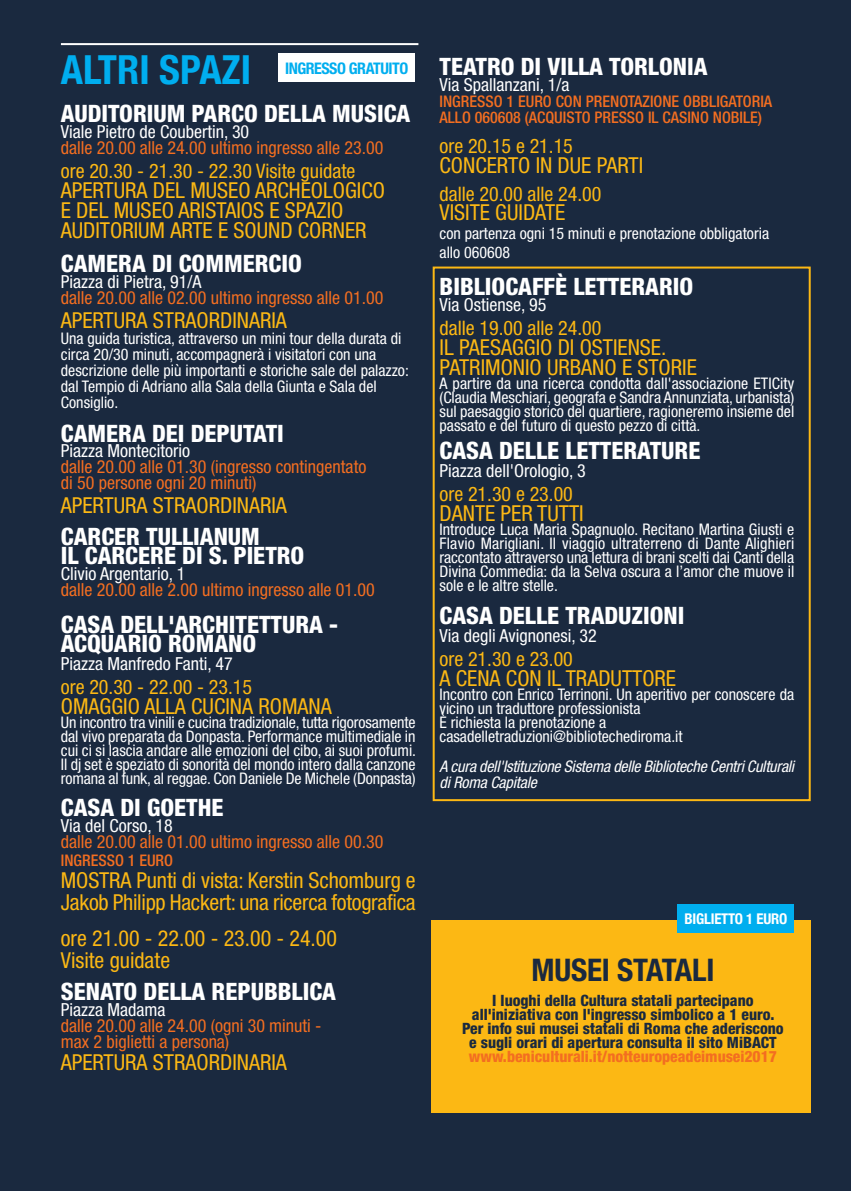
<style>
.page{position:relative;width:851px;height:1191px;background:#fff}
.page>*{position:absolute;margin:0;border:0;box-sizing:border-box;transform-origin:0 0}
.t1{font:700 condensed 40px "Helvetica Neue";color:#00aeef}
.t2{font:700 condensed 31.2px "Helvetica Neue";letter-spacing:-.005em;color:#1a293f}
.t3{font:800 condensed 24px/18.8px "Helvetica Neue";color:#fff}
.t4{font:condensed 22px/20px "Helvetica Neue";color:#fcb814}
.t5{font:condensed 20px "Helvetica Neue";color:#fcb814}
.t6{font:condensed 18px/16px "Helvetica Neue";color:#f36e21}
.t7{font:condensed 18px "Helvetica Neue";color:#fff}
.t8{font:condensed 16px/14px "Helvetica Neue";color:#fff}
.t9{font:500 condensed 16px/16px "Helvetica Neue";color:#f36e21}
.t10{font:italic condensed 16px/16px "Helvetica Neue";letter-spacing:-.01em;color:#fff}
.t11{font:700 condensed 16px "Helvetica Neue";letter-spacing:-.03em;color:#00aeef}
.t12{font:800 condensed 15.6px/14px "Helvetica Neue";color:#1a293f;text-align:center}
.t13{font:800 condensed 15.6px "Helvetica Neue";color:#f36e21}
.t14{font:700 condensed 14.8px "Helvetica Neue";letter-spacing:-.015em;color:#fff}
</style>
<div class="page">
<div style="left:0;top:0;width:850px;height:1191px;background:#1a293f"></div>
<div style="left:431px;top:920px;width:379px;height:193px;background:#fcb814"></div>
<hr style="left:61px;top:43px;width:357px;height:2px;background:#fff">
<div style="left:278px;top:54px;width:136px;height:28px;background:#fff"></div>
<div style="left:432px;top:266px;width:378px;height:535px;border:2px solid #fcb814"></div>
<div style="left:677px;top:904px;width:117px;height:29px;background:#00aeef"></div>
<h1 class="t1" style="left:61px;top:45px;width:192px">ALTRI SPAZI</h1>
<h3 class="t3" style="left:61px;top:106px;width:351px">AUDITORIUM PARCO DELLA MUSICA</h3>
<p class="t7" style="left:61px;top:125px;width:190px">Viale Pietro de Coubertin, 30</p>
<p class="t6" style="left:61px;top:141px;width:324px">dalle 20.00 alle 24.00 ultimo ingresso alle 23.00</p>
<p class="t5" style="left:61px;top:164px;width:296px">ore 20.30 - 21.30 - 22.30 Visite guidate</p>
<h3 class="t4" style="left:61px;top:182px;width:325px">APERTURA DEL MUSEO ARCHEOLOGICO<br>E DEL MUSEO ARISTAIOS E SPAZIO<br>AUDITORIUM ARTE E SOUND CORNER</h3>
<h3 class="t3" style="left:61px;top:256px;width:242px">CAMERA DI COMMERCIO</h3>
<p class="t7" style="left:61px;top:275px;width:142px">Piazza di Pietra, 91/A</p>
<p class="t6" style="left:61px;top:291px;width:324px">dalle 20.00 alle 02.00 ultimo ingresso alle 01.00</p>
<h3 class="t4" style="left:61px;top:312px;width:227px">APERTURA STRAORDINARIA</h3>
<p class="t8" style="left:61px;top:332px;width:349px;line-height:16px">Una guida turistica, attraverso un mini tour della durata di circa 20/30 minuti, accompagnerà i visitatori con una descrizione delle più importanti e storiche sale del palazzo: dal Tempio di Adriano alla Sala della Giunta e Sala del Consiglio.</p>
<h3 class="t3" style="left:61px;top:426px;width:224px">CAMERA DEI DEPUTATI</h3>
<p class="t7" style="left:61px;top:444px;width:131px">Piazza Montecitorio</p>
<p class="t6" style="left:61px;top:460px;width:307px">dalle 20.00 alle 01.30 (ingresso contingentato di 50 persone ogni 20 minuti)</p>
<h3 class="t4" style="left:61px;top:497px;width:227px">APERTURA STRAORDINARIA</h3>
<h3 class="t3" style="left:61px;top:529px;width:245px">CARCER TULLIANUM<br>IL CARCERE DI S. PIETRO</h3>
<p class="t7" style="left:61px;top:567px;width:126px">Clivio Argentario, 1</p>
<p class="t6" style="left:61px;top:583px;width:315px">dalle 20.00 alle 2.00 ultimo ingresso alle 01.00</p>
<h3 class="t3" style="left:61px;top:617px;width:279px">CASA DELL'ARCHITETTURA -<br>ACQUARIO ROMANO</h3>
<p class="t7" style="left:61px;top:657px;width:173px">Piazza Manfredo Fanti, 47</p>
<p class="t5" style="left:61px;top:680px;width:193px">ore 20.30 - 22.00 - 23.15</p>
<h3 class="t4" style="left:61px;top:698px;width:272px">OMAGGIO ALLA CUCINA ROMANA</h3>
<p class="t8" style="left:61px;top:717px;width:357px;text-align:justify">Un incontro tra vinili e cucina tradizionale, tutta rigorosamente dal vivo preparata da Donpasta. Performance multimediale in cui ci si lascia andare alle emozioni del cibo, ai suoi profumi.<br>Il dj set è speziato di sonorità del mondo intero dalla canzone romana al funk, al reggae. Con Daniele De Michele (Donpasta)</p>
<h3 class="t3" style="left:61px;top:800px;width:164px">CASA DI GOETHE</h3>
<p class="t7" style="left:61px;top:818px;width:113px">Via del Corso, 18</p>
<p class="t6" style="left:61px;top:834px;width:324px">dalle 20.00 alle 01.00 ultimo ingresso alle 00.30</p>
<p class="t9" style="left:61px;top:853px;width:114px">INGRESSO 1 EURO</p>
<h3 class="t4" style="left:61px;top:870px;width:356px;line-height:22px">MOSTRA Punti di vista: Kerstin Schomburg e<br>Jakob Philipp Hackert: una ricerca fotografica</h3>
<h3 class="t4" style="left:61px;top:928px;width:277px;line-height:22px">ore 21.00 - 22.00 - 23.00 - 24.00<br>Visite guidate</h3>
<h3 class="t3" style="left:61px;top:983px;width:276px">SENATO DELLA REPUBBLICA</h3>
<p class="t7" style="left:61px;top:1002px;width:106px">Piazza Madama</p>
<p class="t6" style="left:61px;top:1018px;width:262px">dalle 20.00 alle 24.00 (ogni 30 minuti - max 2 biglietti a persona)</p>
<h3 class="t4" style="left:61px;top:1053px;width:227px">APERTURA STRAORDINARIA</h3>
<p class="t11" style="left:285px;top:62px;width:125px">INGRESSO GRATUITO</p>
<h3 class="t3" style="left:439px;top:59px;width:269px">TEATRO DI VILLA TORLONIA</h3>
<p class="t7" style="left:439px;top:78px;width:131px">Via Spallanzani, 1/a</p>
<p class="t9" style="left:439px;top:95px;width:334px">INGRESSO 1 EURO CON PRENOTAZIONE OBBLIGATORIA<br>ALLO 060608 (ACQUISTO PRESSO IL CASINO NOBILE)</p>
<p class="t5" style="left:439px;top:138px;width:135px">ore 20.15 e 21.15</p>
<h3 class="t4" style="left:439px;top:157px;width:205px">CONCERTO IN DUE PARTI</h3>
<p class="t5" style="left:439px;top:186px;width:163px">dalle 20.00 alle 24.00</p>
<h3 class="t4" style="left:439px;top:204px;width:127px">VISITE GUIDATE</h3>
<p class="t8" style="left:439px;top:225px;width:331px;line-height:19.2px">con partenza ogni 15 minuti e prenotazione obbligatoria allo 060608</p>
<h3 class="t3" style="left:439px;top:279px;width:255px">BIBLIOCAFFÈ LETTERARIO</h3>
<p class="t7" style="left:439px;top:298px;width:108px">Via Ostiense, 95</p>
<p class="t5" style="left:439px;top:321px;width:163px">dalle 19.00 alle 24.00</p>
<h3 class="t4" style="left:439px;top:339px;width:259px">IL PAESAGGIO DI OSTIENSE.<br>PATRIMONIO URBANO E STORIE</h3>
<p class="t8" style="left:439px;top:378px;width:356px;text-align:justify">A partire da una ricerca condotta dall'associazione ETICity (Claudia Meschiari, geografa e Sandra Annunziata, urbanista) sul paesaggio storico del quartiere, ragioneremo insieme del passato e del futuro di questo pezzo di città.</p>
<h3 class="t3" style="left:439px;top:443px;width:262px">CASA DELLE LETTERATURE</h3>
<p class="t7" style="left:439px;top:464px;width:148px">Piazza dell'Orologio, 3</p>
<p class="t5" style="left:439px;top:487px;width:135px">ore 21.30 e 23.00</p>
<h3 class="t4" style="left:439px;top:505px;width:146px">DANTE PER TUTTI</h3>
<p class="t8" style="left:439px;top:524px;width:356px;text-align:justify">Introduce Luca Maria Spagnuolo. Recitano Martina Giusti e Flavio Marigliani. Il viaggio ultraterreno di Dante Alighieri raccontato attraverso una lettura di brani scelti dai Canti della Divina Commedia: da la Selva oscura a l’amor che muove il sole e le altre stelle.</p>
<h3 class="t3" style="left:439px;top:608px;width:246px">CASA DELLE TRADUZIONI</h3>
<p class="t7" style="left:439px;top:629px;width:158px">Via degli Avignonesi, 32</p>
<p class="t5" style="left:439px;top:652px;width:135px">ore 21.30 e 23.00</p>
<h3 class="t4" style="left:439px;top:670px;width:238px">A CENA CON IL TRADUTTORE</h3>
<p class="t8" style="left:439px;top:689px;width:356px">Incontro con Enrico Terrinoni. Un aperitivo per conoscere da vicino un traduttore professionista<br>È richiesta la prenotazione a casadelletraduzioni@bibliotechediroma.it</p>
<p class="t10" style="left:439px;top:760px;width:356px">A cura dell'Istituzione Sistema delle Biblioteche Centri Culturali di Roma Capitale</p>
<p class="t14" style="left:684px;top:909px;width:104px">BIGLIETTO 1 EURO</p>
<h2 class="t2" style="left:531px;top:958px;width:184px">MUSEI STATALI</h2>
<p class="t12" style="left:462px;top:994px;width:323px">I luoghi della Cultura statali partecipano all'iniziativa con l'ingresso simbolico a 1 euro.<br>Per info sui musei statali di Roma che aderiscono e sugli orari di apertura consulta il sito MiBACT</p>
<p class="t13" style="left:469px;top:1050px;width:309px">www.beniculturali.it/notteuropeadeimusei2017</p>
</div>
